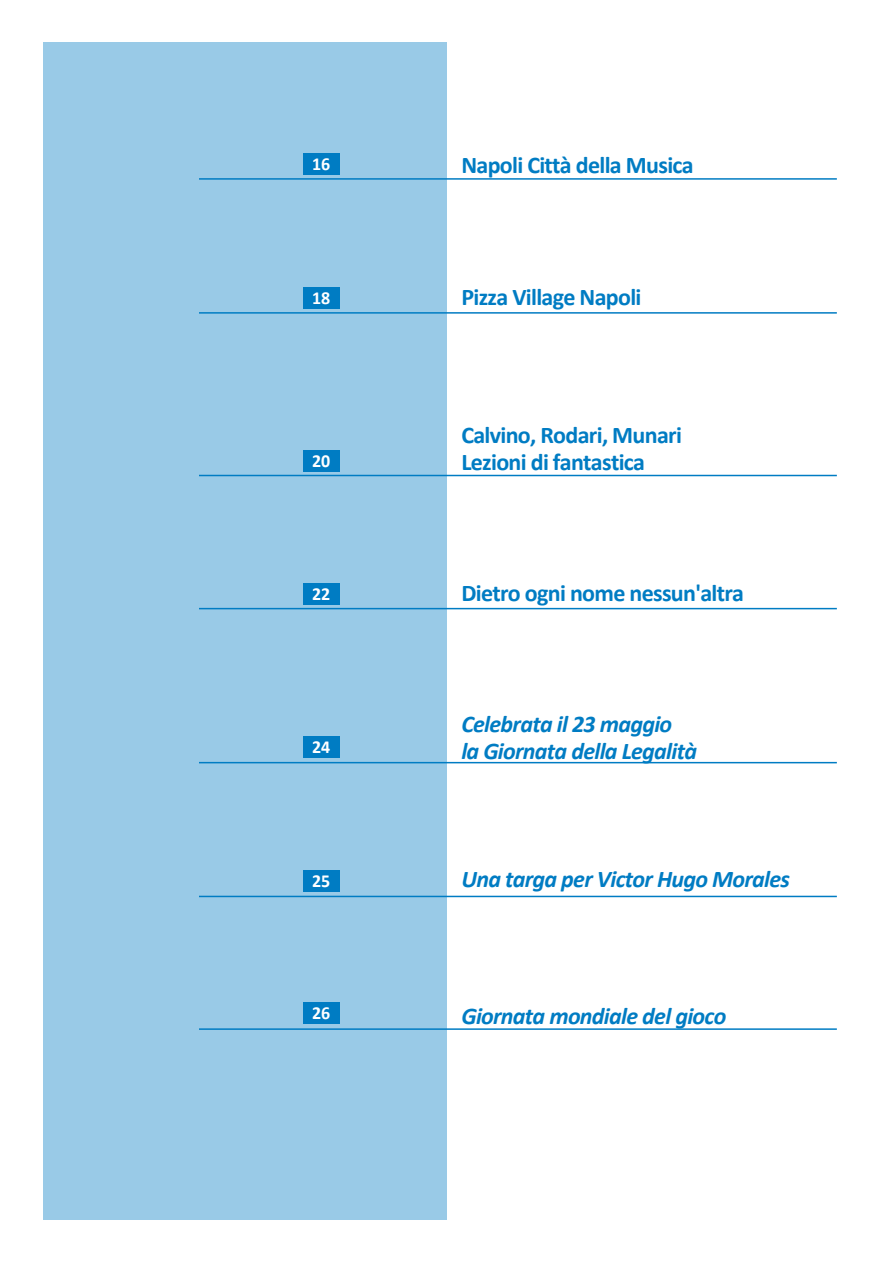
<style>
.page{position:relative;width:893px;height:1263px;background:#fff}
.page>*{position:absolute;margin:0;border:0;box-sizing:border-box;transform-origin:0 0}
.t1{font:700 24px "Calibri";letter-spacing:-.03em;color:#007cc3}
.t2{font:italic 700 24px "Calibri";letter-spacing:-.03em;color:#007cc3}
.Corpo_del_testo{font:700 18.3px "Calibri";color:#fff}
</style>
<div class="page">
<div style="left:43px;top:43px;width:403px;height:1177px;background:#99cae7"></div>
<div style="left:303px;top:450px;width:37px;height:21px;background:#007cc3"></div>
<hr style="left:199px;top:475px;width:638px;height:1px;background:#007cc3">
<div style="left:303px;top:736px;width:37px;height:22px;background:#007cc3"></div>
<hr style="left:199px;top:762px;width:638px;height:1px;background:#007cc3">
<div style="left:303px;top:153px;width:37px;height:22px;background:#007cc3"></div>
<hr style="left:199px;top:178px;width:638px;height:2px;background:#007cc3">
<div style="left:303px;top:287px;width:37px;height:21px;background:#007cc3"></div>
<hr style="left:199px;top:312px;width:638px;height:2px;background:#007cc3">
<div style="left:303px;top:870px;width:37px;height:21px;background:#007cc3"></div>
<hr style="left:199px;top:896px;width:638px;height:1px;background:#007cc3">
<div style="left:303px;top:1003px;width:37px;height:21px;background:#007cc3"></div>
<hr style="left:199px;top:1028px;width:638px;height:2px;background:#007cc3">
<div style="left:303px;top:583px;width:37px;height:21px;background:#007cc3"></div>
<hr style="left:199px;top:608px;width:638px;height:1px;background:#007cc3">
<p class="Corpo_del_testo" style="left:312px;top:151px;width:20px">16</p>
<p class="t1" style="left:461px;top:148px;width:234px">Napoli Città della Musica</p>
<p class="Corpo_del_testo" style="left:312px;top:285px;width:20px">18</p>
<p class="t1" style="left:461px;top:280px;width:182px">Pizza Village Napoli</p>
<p class="Corpo_del_testo" style="left:312px;top:448px;width:20px">20</p>
<p class="t1" style="left:461px;top:418px;width:222px">Calvino, Rodari, Munari</p>
<p class="t1" style="left:461px;top:445px;width:185px">Lezioni di fantastica</p>
<p class="Corpo_del_testo" style="left:312px;top:580px;width:20px">22</p>
<p class="t1" style="left:461px;top:576px;width:284px">Dietro ogni nome nessun'altra</p>
<p class="Corpo_del_testo" style="left:312px;top:734px;width:20px">24</p>
<p class="t2" style="left:461px;top:707px;width:212px">Celebrata il 23 maggio</p>
<p class="t2" style="left:461px;top:734px;width:237px">la Giornata della Legalità</p>
<p class="Corpo_del_testo" style="left:312px;top:868px;width:20px">25</p>
<p class="t2" style="left:461px;top:862px;width:330px">Una targa per Victor Hugo Morales</p>
<p class="Corpo_del_testo" style="left:312px;top:1000px;width:20px">26</p>
<p class="t2" style="left:461px;top:999px;width:267px">Giornata mondiale del gioco</p>
</div>
